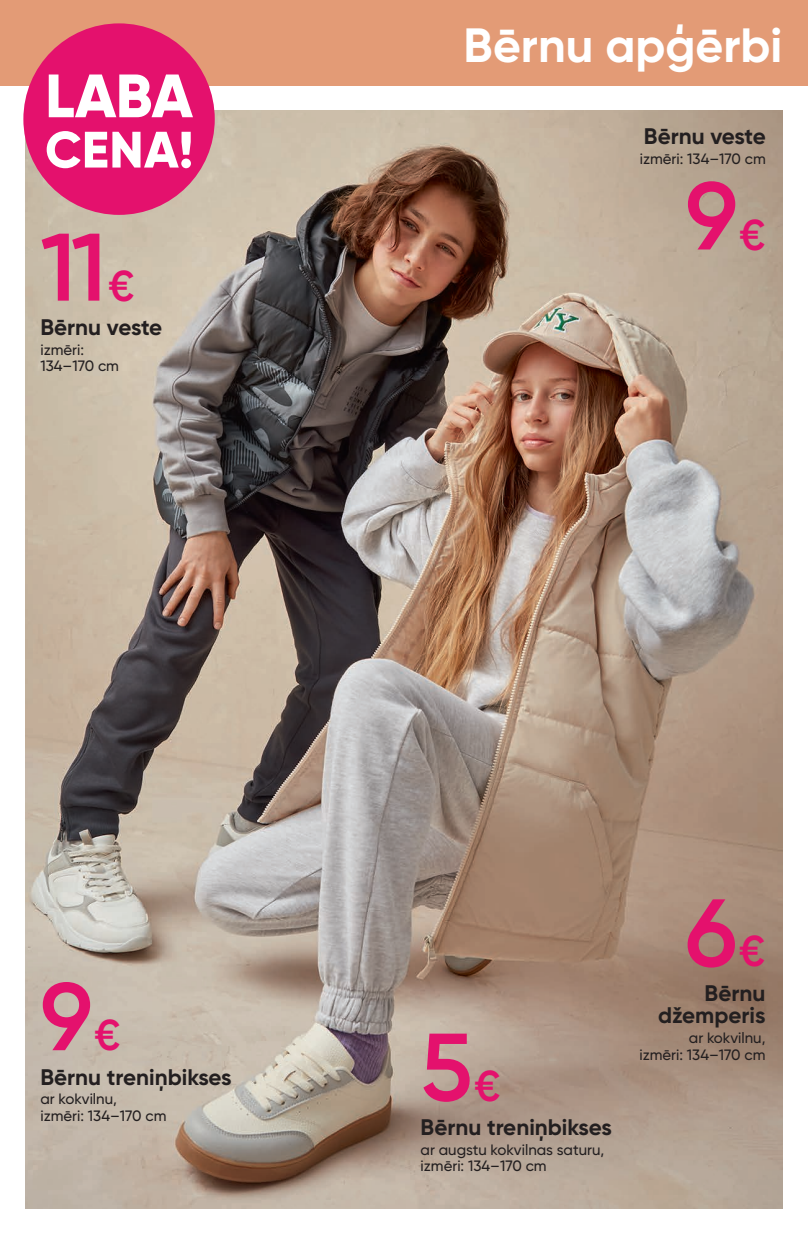
<style>
.page{position:relative;width:808px;height:1234px;background:#fff}
.page>*{position:absolute;margin:0;border:0;box-sizing:border-box;transform-origin:0 0}
.t1{font:600 95.7px "Gilroy";color:#e4116d}
.t2{font:800 61.05px "Gilroy";color:#fff}
.t3{font:800 51.15px "Gilroy";color:#fff}
.t4{font:700 48px "Gilroy";color:#fff}
.t5{font:700 22.5px/22.5px "Gilroy";color:#231f20;text-align:right}
.t6{font:500 15px/16.8px "Gilroy";color:#231f20}
.s1{font-size:43.2px}
</style>
<div class="page">
<img style="left:26px;top:111px;width:756px;height:1097px">
<div style="left:0;top:0;width:808px;height:85px;background:#e39b76"></div>
<div style="left:23px;top:23px;width:192px;height:192px;background:#e4116d;border-radius:50%"></div>
<h2 class="t2" style="left:45px;top:57px;width:149px">LABA</h2>
<h3 class="t3" style="left:45px;top:117px;width:150px">CENA!</h3>
<h1 class="t1" style="left:40px;top:208px;width:96px">11<span class="s1">€</span></h1>
<h3 class="t5" style="left:40px;top:316px;width:123px">Bērnu veste</h3>
<p class="t6" style="left:40px;top:341px;width:80px">izmēri:<br>134–170 cm</p>
<h3 class="t4" style="left:464px;top:15px;width:320px">Bērnu apģērbi</h3>
<h3 class="t5" style="left:644px;top:125px;width:123px">Bērnu veste</h3>
<p class="t6" style="left:640px;top:150px;width:128px">izmēri: 134–170 cm</p>
<h1 class="t1" style="left:685px;top:156px;width:82px">9<span class="s1">€</span></h1>
<h1 class="t1" style="left:40px;top:957px;width:82px">9<span class="s1">€</span></h1>
<h3 class="t5" style="left:40px;top:1065px;width:193px">Bērnu treniņbikses</h3>
<p class="t6" style="left:40px;top:1090px;width:128px">ar kokvilnu,<br>izmēri: 134–170 cm</p>
<h1 class="t1" style="left:421px;top:1007px;width:82px">5<span class="s1">€</span></h1>
<h3 class="t5" style="left:421px;top:1115px;width:193px">Bērnu treniņbikses</h3>
<p class="t6" style="left:421px;top:1140px;width:185px">ar augstu kokvilnas saturu, izmēri: 134–170 cm</p>
<h1 class="t1" style="left:685px;top:873px;width:82px">6<span class="s1">€</span></h1>
<h3 class="t5" style="left:658px;top:981px;width:109px">Bērnu džemperis</h3>
<p class="t6" style="left:639px;top:1028px;width:128px;text-align:right">ar kokvilnu,<br>izmēri: 134–170 cm</p>
</div>
